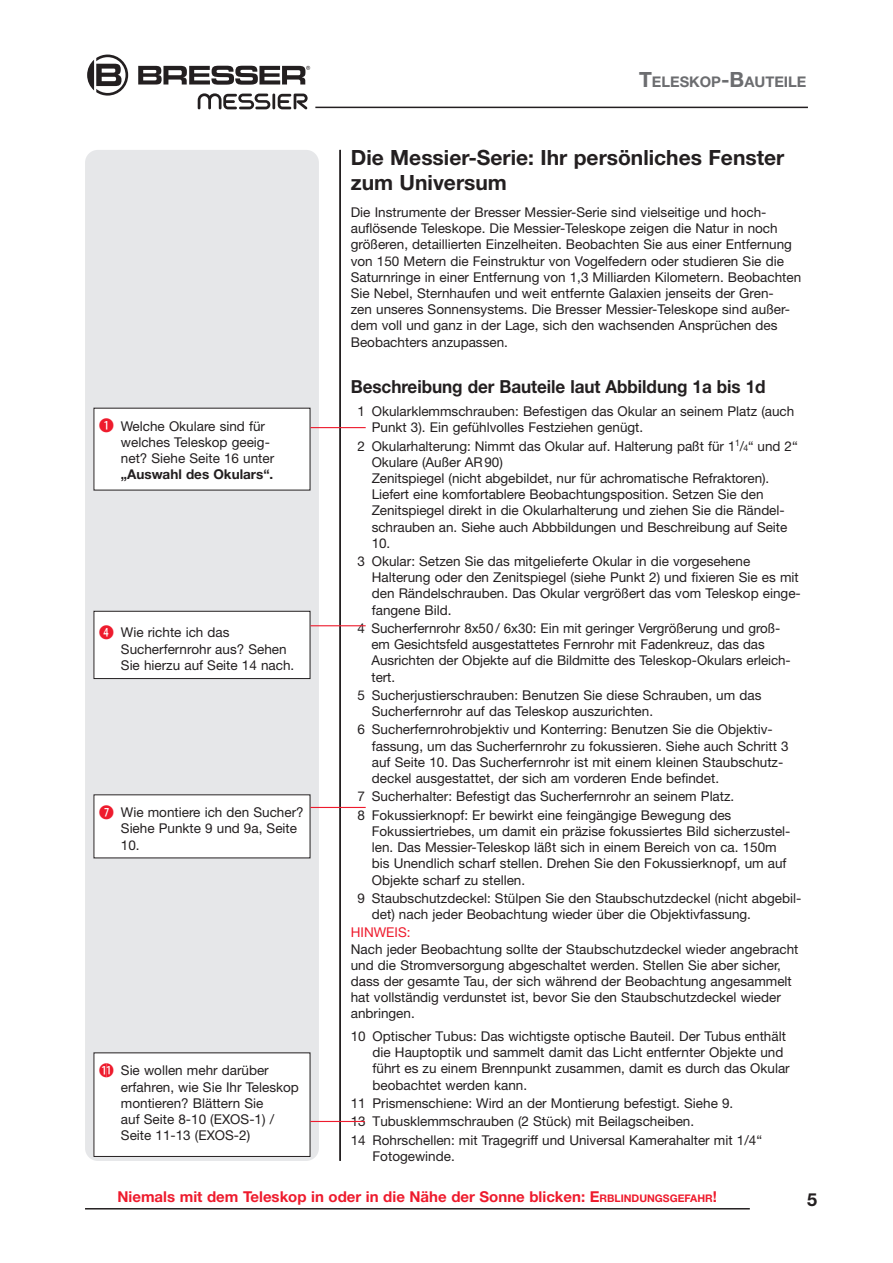
<style>
.page{position:relative;width:893px;height:1263px;background:#fff}
.page>*{position:absolute;margin:0;border:0;box-sizing:border-box;transform-origin:0 0}
.Ü1{font:700 21px/25.2px "Helvetica Neue LT Std";color:#231f20}
.Ü2{font:700 18px "Helvetica Neue LT Std";letter-spacing:-.005em;color:#231f20;scale:.95 1}
.Ü2-2{font:700 18px "Helvetica Neue LT Std";letter-spacing:-.005em;color:#231f20}
.t1{font:700 15px "Helvetica Neue LT Std";color:#ee1b2d}
.Kolumnentitel{font:700 14.7px "Helvetica Neue LT Std";color:#6c6d70}
.Aufführungen_a____us{font:13.5px/16.2px "Helvetica Neue LT Std";color:#231f20}
.GS{font:13.5px/16.2px "Helvetica Neue LT Std";color:#231f20}
.Marginalien{font:13.5px/16.2px "Helvetica Neue LT Std";color:#231f20}
.Hinweis_GS{font:13.5px/16.2px "Helvetica Neue LT Std";color:#231f20}
.s1{font-family:"Combi Numerals Solid";font-size:19.5px;color:#ee1b2d}
.s2{font-weight:700}
.s3{font-size:21px}
.s4{font-size:9px}
.s5{color:#ee1b2d}
.s6{font-style:inherit}
.s7{font-size:10.5px}
</style>
<div class="page">
<hr style="left:85px;top:1208px;width:665px;height:1px;background:#231f20">
<hr style="left:315px;top:107px;width:493px;height:1px;background:#231f20">
<hr style="left:272px;top:94px;width:3px;height:15px;background:#231f20">
<svg style="left:198px;top:93px;width:72px;height:16px"></svg>
<svg style="left:278px;top:94px;width:30px;height:16px"></svg>
<svg style="left:138px;top:66px;width:172px;height:19px"></svg>
<svg style="left:87px;top:55px;width:41px;height:41px"></svg>
<hr style="left:339px;top:150px;width:2px;height:1011px;background:#231f20">
<div style="left:85px;top:150px;width:234px;height:1011px;background:#e6e7e9;border-radius:13px"></div>
<div style="left:94px;top:408px;width:216px;height:82px;background:#fff"></div>
<hr style="left:310px;top:427px;width:56px;height:1px;background:#ee1b2d">
<div style="left:94px;top:795px;width:216px;height:63px;background:#fff"></div>
<hr style="left:310px;top:807px;width:56px;height:1px;background:#ee1b2d">
<div style="left:94px;top:611px;width:216px;height:67px;background:#fff"></div>
<div style="left:94px;top:611px;width:216px;height:68px;border:1px solid #231f20"></div>
<hr style="left:310px;top:625px;width:56px;height:1px;background:#ee1b2d">
<div style="left:94px;top:1053px;width:216px;height:103px;background:#fff"></div>
<div style="left:94px;top:1052px;width:216px;height:105px;border:1px solid #231f20"></div>
<hr style="left:310px;top:1121px;width:55px;height:1px;background:#ee1b2d">
<p class="Marginalien" style="left:121px;top:417px;width:155px;text-indent:-22px"><span class="s1">B</span> Welche Okulare sind für welches Teleskop geeig&shy;net? Siehe Seite 16 unter <span class="s2">„Auswahl des Okulars“.</span></p>
<p class="Marginalien" style="left:121px;top:624px;width:175px;text-indent:-22px"><span class="s1">E</span> Wie richte ich das<br>Sucherfernrohr aus? Sehen<br>Sie hierzu auf Seite 14 nach.</p>
<p class="Marginalien" style="left:121px;top:804px;width:184px;text-indent:-22px"><span class="s1">H</span> Wie montiere ich den Sucher?<br>Siehe Punkte 9 und 9a, Seite<br>10.</p>
<p class="Marginalien" style="left:121px;top:1062px;width:180px;text-indent:-22px"><span class="s1">1!</span> Sie wollen mehr darüber erfahren, wie Sie Ihr Teleskop montieren? Blättern Sie<br>auf Seite 8-10 (EXOS-1) /<br>Seite 11-13 (EXOS-2)</p>
<p class="Kolumnentitel" style="left:639px;top:72px;width:167px"><span class="s3">T</span>ELESKOP<span class="s3">-B</span>AUTEILE</p>
<p class="Ü1" style="left:351px;top:144px;width:435px">Die Messier-Serie: Ihr persönliches Fenster zum Universum</p>
<p class="GS" style="left:351px;top:204px;width:452px">Die Instrumente der Bresser Messier-Serie sind vielseitige und hoch&shy;auflösende Teleskope. Die Messier-Teleskope zeigen die Natur in noch größeren, detaillierten Einzelheiten. Beobachten Sie aus einer Entfernung von 150 Metern die Feinstruktur von Vogelfedern oder studieren Sie die Saturnringe in einer Entfernung von 1,3 Milliarden Kilometern. Beobachten Sie Nebel, Sternhaufen und weit entfernte Galaxien jenseits der Gren-<br>zen unseres Sonnensystems. Die Bresser Messier-Teleskope sind außer&shy;dem voll und ganz in der Lage, sich den wachsenden Ansprüchen des Beobachters anzupassen.</p>
<p class="Ü2" style="left:351px;top:375px;width:438px">Beschreibung der Bauteile laut Abbildung 1a bis 1d</p>
<p class="Aufführungen_a____us" style="left:372px;top:403px;width:424px;text-indent:-14px">1 Okularklemmschrauben: Befestigen das Okular an seinem Platz (auch<br>Punkt 3). Ein gefühlvolles Festziehen genügt.</p>
<p class="Aufführungen_a____us" style="left:372px;top:437px;width:428px;text-indent:-14px">2 Okularhalterung: Nimmt das Okular auf. Halterung paßt für 1<sup>1</sup>/<span class="s4">4</span>“ und 2“ Okulare (Außer AR90)<br>Zenitspiegel (nicht abgebildet, nur für achromatische Refraktoren).<br>Liefert eine komfortablere Beobachtungsposition. Setzen Sie den Zenitspiegel direkt in die Okularhalterung und ziehen Sie die Rändel&shy;schrauben an. Siehe auch Abbbildungen und Beschreibung auf Seite 10.</p>
<p class="Aufführungen_a____us" style="left:372px;top:553px;width:430px;text-indent:-14px">3 Okular: Setzen Sie das mitgelieferte Okular in die vorgesehene Halterung oder den Zenitspiegel (siehe Punkt 2) und fixieren Sie es mit den Rändelschrauben. Das Okular vergrößert das vom Teleskop einge&shy;fangene Bild.</p>
<p class="Aufführungen_a____us" style="left:371px;top:620px;width:421px;text-indent:-14px">4 Sucherfernrohr 8x50 / 6x30: Ein mit geringer Vergrößerung und groß&shy;em Gesichtsfeld ausgestattetes Fernrohr mit Fadenkreuz, das das Ausrichten der Objekte auf die Bildmitte des Teleskop-Okulars erleich&shy;tert.</p>
<p class="Aufführungen_a____us" style="left:372px;top:687px;width:391px;text-indent:-14px">5 Sucherjustierschrauben: Benutzen Sie diese Schrauben, um das<br>Sucherfernrohr auf das Teleskop auszurichten.</p>
<p class="Aufführungen_a____us" style="left:372px;top:721px;width:418px;text-indent:-14px">6 Sucherfernrohrobjektiv und Konterring: Benutzen Sie die Objektiv&shy;fassung, um das Sucherfernrohr zu fokussieren. Siehe auch Schritt 3 auf Seite 10. Das Sucherfernrohr ist mit einem kleinen Staubschutz&shy;deckel ausgestattet, der sich am vorderen Ende befindet.</p>
<p class="Aufführungen_a____us" style="left:358px;top:788px;width:378px">7 Sucherhalter: Befestigt das Sucherfernrohr an seinem Platz.</p>
<p class="Aufführungen_a____us" style="left:372px;top:807px;width:420px;text-indent:-14px">8 Fokussierknopf: Er bewirkt eine feingängige Bewegung des Fokussiertriebes, um damit ein präzise fokussiertes Bild sicherzustel&shy;len. Das Messier-Teleskop läßt sich in einem Bereich von ca. 150m bis Unendlich scharf stellen. Drehen Sie den Fokussierknopf, um auf Objekte scharf zu stellen.</p>
<p class="Aufführungen_a____us" style="left:372px;top:890px;width:431px;text-indent:-14px">9 Staubschutzdeckel: Stülpen Sie den Staubschutzdeckel (nicht abgebil&shy;det) nach jeder Beobachtung wieder über die Objektivfassung.</p>
<p class="Hinweis_GS" style="left:351px;top:924px;width:449px"><span class="s5">HINWEIS:<br></span>Nach jeder Beobachtung sollte der Staubschutzdeckel wieder angebracht und die Stromversorgung abgeschaltet werden. Stellen Sie aber sicher, dass der gesamte Tau, der sich während der Beobachtung angesammelt hat vollständig verdunstet ist, bevor Sie den Staubschutzdeckel wieder anbringen.</p>
<p class="Aufführungen_a____us" style="left:373px;top:1028px;width:419px;text-indent:-22px">10 Optischer Tubus: Das wichtigste optische Bauteil. Der Tubus enthält die Hauptoptik und sammelt damit das Licht entfernter Objekte und führt es zu einem Brennpunkt zusammen, damit es durch das Okular beobachtet werden kann.</p>
<p class="Aufführungen_a____us" style="left:351px;top:1095px;width:384px">11 Prismenschiene: Wird an der Montierung befestigt. Siehe 9.</p>
<p class="Aufführungen_a____us" style="left:351px;top:1113px;width:345px">13 Tubusklemmschrauben (2 Stück) mit Beilagscheiben.</p>
<p class="Aufführungen_a____us" style="left:373px;top:1131px;width:391px;text-indent:-22px">14 Rohrschellen: mit Tragegriff und Universal Kamerahalter mit 1/4“<br>Fotogewinde.</p>
<p class="t1" style="left:117px;top:1187px;width:601px">Niemals mit dem Teleskop in oder in die Nähe der Sonne blicken: <span class="s6">E</span><span class="s7">RBLINDUNGSGEFAHR</span><span class="s6">!</span></p>
<h2 class="Ü2-2" style="left:807px;top:1188px;width:12px">5</h2>
</div>
